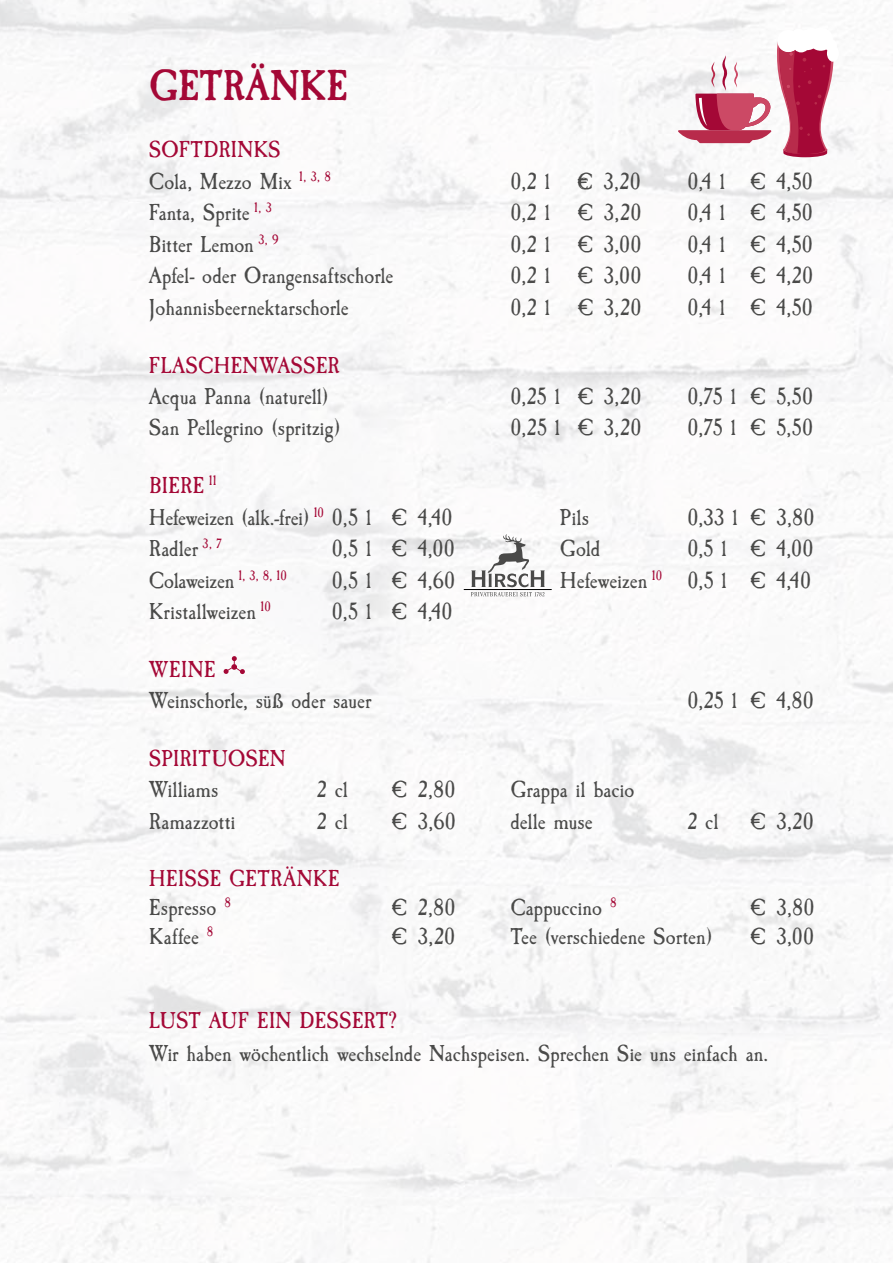
<style>
.page{position:relative;width:893px;height:1263px;background:#fff}
.page>*{position:absolute;margin:0;border:0;box-sizing:border-box;transform-origin:0 0}
.t1{font:700 45px "Caslon Antique";letter-spacing:.01em;color:#a40836}
.t2{font:24px/31.5px "Caslon Antique";letter-spacing:-.005em;color:#4a4a49}
.t3{font:24px/28.8px "Caslon Antique";letter-spacing:.005em;color:#a40836}
.t4{font:16.5px "Caslon Antique";color:#4a4a49}
.s1{color:#a40836}
.s2{color:#4a4a49}
</style>
<div class="page">
<svg style="left:224px;top:656px;width:21px;height:18px"></svg>
<hr style="left:464px;top:589px;width:88px;height:1px;background:#000">
<svg style="left:471px;top:534px;width:74px;height:62px"></svg>
<svg style="left:678px;top:29px;width:159px;height:128px"></svg>
<h1 class="t1" style="left:149px;top:60px;width:200px">GETRÄNKE</h1>
<p class="t2" style="left:149px;top:135px;width:183px"><span class="s1">SOFTDRINKS<br></span>Cola, Mezzo Mix <sup>1,</sup> <sup>3,</sup> <sup>8</sup></p>
<p class="t2" style="left:510px;top:166px;width:132px">0,2 l C= 3,20</p>
<p class="t4" style="left:578px;top:174px;width:12px">C</p>
<p class="t2" style="left:687px;top:166px;width:127px">0,4 l C= 4,50</p>
<p class="t2" style="left:149px;top:198px;width:124px">Fanta, Sprite <sup>1,</sup> <sup>3</sup></p>
<p class="t2" style="left:510px;top:198px;width:132px">0,2 l C= 3,20</p>
<p class="t2" style="left:687px;top:198px;width:127px">0,4 l C= 4,50</p>
<p class="t2" style="left:149px;top:229px;width:131px">Bitter Lemon <sup>3,</sup> <sup>9</sup></p>
<p class="t2" style="left:510px;top:229px;width:133px">0,2 l C= 3,00</p>
<p class="t2" style="left:687px;top:229px;width:127px">0,4 l C= 4,50</p>
<p class="t2" style="left:149px;top:261px;width:246px">Apfel- oder Orangensaftschorle</p>
<p class="t2" style="left:510px;top:261px;width:133px">0,2 l C= 3,00</p>
<p class="t2" style="left:687px;top:261px;width:127px">0,4 l C= 4,20</p>
<p class="t2" style="left:149px;top:292px;width:201px">Johannisbeernektarschorle</p>
<p class="t2" style="left:510px;top:292px;width:132px">0,2 l C= 3,20</p>
<p class="t2" style="left:687px;top:292px;width:127px">0,4 l C= 4,50</p>
<p class="t3" style="left:149px;top:351px;width:192px">FLASCHENWASSER</p>
<p class="t2" style="left:149px;top:381px;width:181px">Acqua Panna (naturell)</p>
<p class="t2" style="left:510px;top:381px;width:132px">0,25 l C= 3,20</p>
<p class="t2" style="left:687px;top:381px;width:127px">0,75 l C= 5,50</p>
<p class="t2" style="left:149px;top:413px;width:193px">San Pellegrino (spritzig)</p>
<p class="t2" style="left:510px;top:413px;width:132px">0,25 l C= 3,20</p>
<p class="t2" style="left:687px;top:413px;width:127px">0,75 l C= 5,50</p>
<p class="t2" style="left:149px;top:470px;width:305px"><span class="s1">BIERE</span> <sup>11<br></sup>Hefeweizen (alk.-frei) <sup>10</sup> 0,5 l C= 4,40</p>
<p class="t2" style="left:560px;top:502px;width:31px">Pils</p>
<p class="t2" style="left:687px;top:502px;width:128px">0,33 l C= 3,80</p>
<p class="t2" style="left:149px;top:533px;width:74px">Radler <sup>3,</sup> <sup>7</sup></p>
<p class="t2" style="left:332px;top:533px;width:125px">0,5 l C= 4,00</p>
<p class="t2" style="left:560px;top:533px;width:42px">Gold</p>
<p class="t2" style="left:687px;top:533px;width:128px">0,5 l C= 4,00</p>
<p class="t2" style="left:149px;top:565px;width:139px">Colaweizen <sup>1,</sup> <sup>3,</sup> <sup>8,</sup> <sup>10</sup></p>
<p class="t2" style="left:332px;top:565px;width:125px">0,5 l C= 4,60</p>
<p class="t2" style="left:560px;top:565px;width:253px">Hefeweizen <sup>10</sup> 0,5 l C= 4,40</p>
<p class="t2" style="left:149px;top:596px;width:124px">Kristallweizen <sup>10</sup></p>
<p class="t2" style="left:332px;top:596px;width:122px">0,5 l C= 4,40</p>
<p class="t3" style="left:149px;top:655px;width:68px">WEINE</p>
<p class="t2" style="left:149px;top:686px;width:224px">Weinschorle, süß oder sauer</p>
<p class="t2" style="left:687px;top:686px;width:128px">0,25 l C= 4,80</p>
<p class="t3" style="left:149px;top:744px;width:139px">SPIRITUOSEN</p>
<p class="t2" style="left:149px;top:775px;width:71px">Williams</p>
<p class="t2" style="left:317px;top:775px;width:33px">2 cl</p>
<p class="t2" style="left:391px;top:775px;width:66px">C= 2,80</p>
<p class="t2" style="left:510px;top:775px;width:126px">Grappa il bacio</p>
<p class="t2" style="left:149px;top:806px;width:88px">Ramazzotti</p>
<p class="t2" style="left:317px;top:806px;width:33px">2 cl</p>
<p class="t2" style="left:391px;top:806px;width:66px">C= 3,60</p>
<p class="t2" style="left:510px;top:806px;width:84px">delle muse</p>
<p class="t2" style="left:687px;top:806px;width:33px">2 cl</p>
<p class="t2" style="left:750px;top:806px;width:66px">C= 3,20</p>
<p class="t3" style="left:149px;top:865px;width:192px">HEISSE GETRÄNKE<br><span class="s2">Espresso</span> <sup>8</sup></p>
<p class="t2" style="left:391px;top:893px;width:66px">C= 2,80</p>
<p class="t2" style="left:510px;top:893px;width:108px">Cappuccino <sup>8</sup></p>
<p class="t2" style="left:750px;top:893px;width:66px">C= 3,80</p>
<p class="t2" style="left:149px;top:921px;width:66px">Kaffee <sup>8</sup></p>
<p class="t2" style="left:391px;top:921px;width:66px">C= 3,20</p>
<p class="t2" style="left:510px;top:921px;width:204px">Tee (verschiedene Sorten)</p>
<p class="t2" style="left:750px;top:921px;width:66px">C= 3,00</p>
<p class="t3" style="left:149px;top:1007px;width:250px">LUST AUF EIN DESSERT?</p>
<p class="t2" style="left:149px;top:1038px;width:621px">Wir haben wöchentlich wechselnde Nachspeisen. Sprechen Sie uns einfach an.</p>
</div>
